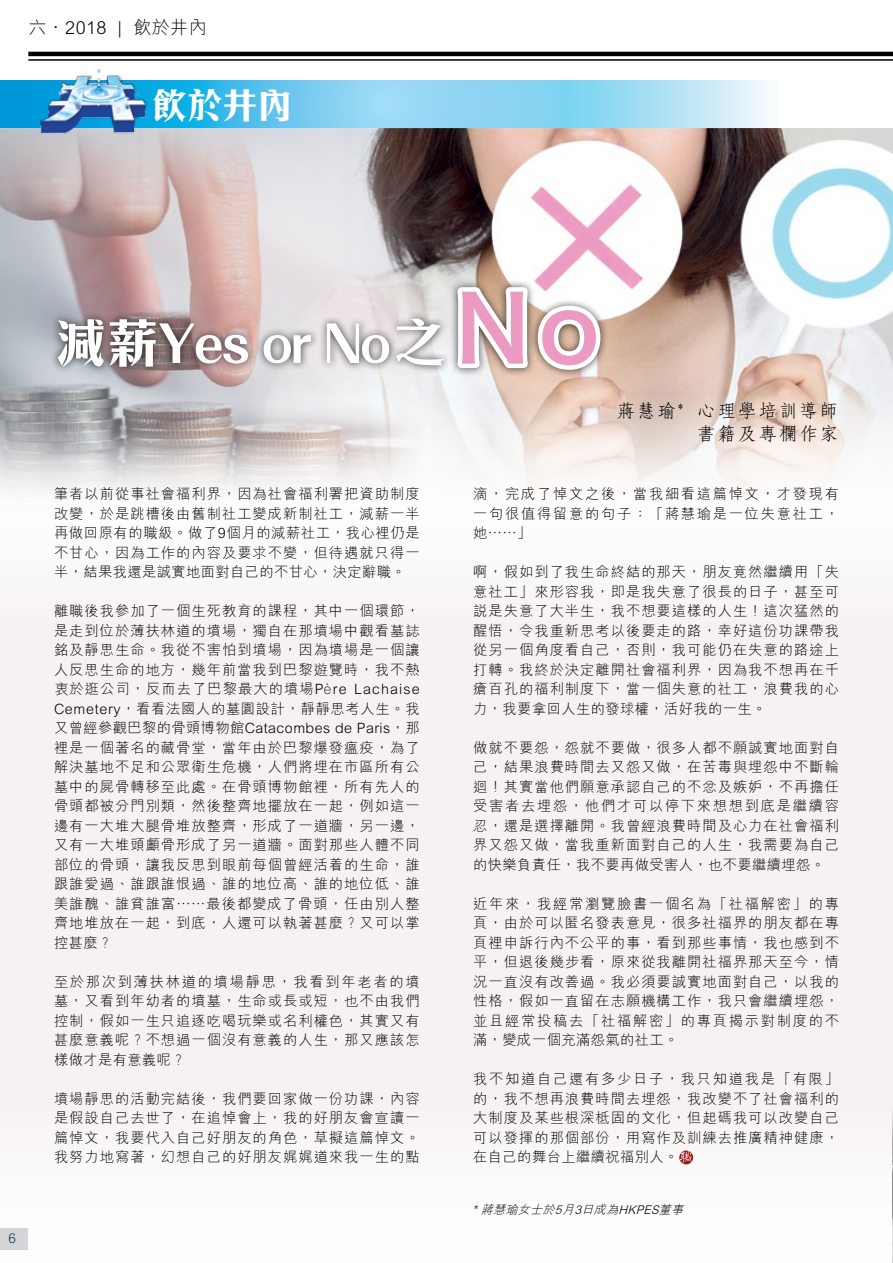
<style>
.page{position:relative;width:893px;height:1263px;background:#fff}
.page>*{position:absolute;margin:0;border:0;box-sizing:border-box;transform-origin:0 0}
.t1{font:700 52.95px "C Hei 3 HK";letter-spacing:-.03em;color:#fff}
.t2{font:700 36px "C Hei 3 HK";color:#fff}
.t3{font:300 19.5px/23.4px "C Fang Song HK";letter-spacing:.05em;color:#000;text-align:right}
.t4{font:300 18px "M Hei HK";letter-spacing:.025em;color:#000}
.t5{font:300 14.25px/19.5px "M Hei HK";letter-spacing:.07em;color:#000;text-align:justify}
.t6{font:300 13.5px "M Hei HK";color:#033c57}
.t7{font:italic 300 12px "M Hei HK";color:#000}
.s1{font-family:"Hiragino Sans W6";font-weight:400;font-size:90.45px;color:#eb9ac1}
</style>
<div class="page">
<img style="left:427px;top:129px;width:466px;height:328px">
<img style="left:0;top:128px;width:427px;height:329px">
<div style="left:0;top:457px;width:893px;height:806px;background:#f6f2f1"></div>
<hr style="left:28px;top:52px;width:865px;height:4px;background:#000">
<hr style="left:28px;top:59px;width:865px;height:2px;background:#000">
<div style="left:0;top:1227px;width:28px;height:22px;background:#d3d5d6"></div>
<svg style="left:0;top:80px;width:768px;height:48px;background:#7ecff0"></svg>
<img style="left:36px;top:68px;width:121px;height:75px">
<svg style="left:680px;top:1150px;width:13px;height:14px"></svg>
<div style="left:50px;top:310px;width:401px;height:65px;background:#000;opacity:.75"></div>
<div style="left:449px;top:279px;width:160px;height:99px;background:#000;opacity:.75"></div>
<svg style="left:451px;top:264px;width:154px;height:126px"></svg>
<p class="t4" style="left:28px;top:15px;width:180px">六．2018 | 飲於井內</p>
<h2 class="t2" style="left:152px;top:78px;width:143px">飲於井內</h2>
<p class="t6" style="left:9px;top:1228px;width:9px">6</p>
<h1 class="t1" style="left:55px;top:303px;width:546px">減薪Yes or No之 <span class="s1">No</span></h1>
<h3 class="t3" style="left:616px;top:398px;width:224px">蔣慧瑜* 心理學培訓導師書籍及專欄作家</h3>
<p class="t5" style="left:54px;top:484px;width:367px">筆者以前從事社會福利界，因為社會福利署把資助制度改變，於是跳槽後由舊制社工變成新制社工，減薪一半再做回原有的職級。做了9個月的減薪社工，我心裡仍是不甘心，因為工作的內容及要求不變，但待遇就只得一半，結果我還是誠實地面對自己的不甘心，決定辭職。</p>
<p class="t5" style="left:54px;top:601px;width:367px">離職後我參加了一個生死教育的課程，其中一個環節，是走到位於薄扶林道的墳場，獨自在那墳場中觀看墓誌銘及靜思生命。我從不害怕到墳場，因為墳場是一個讓人反思生命的地方，幾年前當我到巴黎遊覽時，我不熱衷於逛公司，反而去了巴黎最大的墳場Père Lachaise Cemetery，看看法國人的墓園設計，靜靜思考人生。我又曾經參觀巴黎的骨頭博物館Catacombes de Paris，那裡是一個著名的藏骨堂，當年由於巴黎爆發瘟疫，為了解決墓地不足和公眾衛生危機，人們將埋在市區所有公墓中的屍骨轉移至此處。在骨頭博物館裡，所有先人的骨頭都被分門別類，然後整齊地擺放在一起，例如這一邊有一大堆大腿骨堆放整齊，形成了一道牆，另一邊，又有一大堆頭顱骨形成了另一道牆。面對那些人體不同部位的骨頭，讓我反思到眼前每個曾經活着的生命，誰跟誰愛過、誰跟誰恨過、誰的地位高、誰的地位低、誰美誰醜、誰貧誰富……最後都變成了骨頭，任由別人整齊地堆放在一起，到底，人還可以執著甚麼？又可以掌控甚麼？</p>
<p class="t5" style="left:54px;top:971px;width:367px">至於那次到薄扶林道的墳場靜思，我看到年老者的墳墓，又看到年幼者的墳墓，生命或長或短，也不由我們控制，假如一生只追逐吃喝玩樂或名利權色，其實又有甚麼意義呢？不想過一個沒有意義的人生，那又應該怎樣做才是有意義呢？</p>
<p class="t5" style="left:54px;top:1088px;width:367px">墳場靜思的活動完結後，我們要回家做一份功課，內容是假設自己去世了，在追悼會上，我的好朋友會宣讀一篇悼文，我要代入自己好朋友的角色，草擬這篇悼文。我努力地寫著，幻想自己的好朋友娓娓道來我一生的點</p>
<p class="t5" style="left:473px;top:484px;width:367px">滴，完成了悼文之後，當我細看這篇悼文，才發現有一句很值得留意的句子：「蔣慧瑜是一位失意社工，她……」</p>
<p class="t5" style="left:473px;top:561px;width:367px">啊，假如到了我生命終結的那天，朋友竟然繼續用「失意社工」來形容我，即是我失意了很長的日子，甚至可說是失意了大半生，我不想要這樣的人生！這次猛然的醒悟，令我重新思考以後要走的路，幸好這份功課帶我從另一個角度看自己，否則，我可能仍在失意的路途上打轉。我終於決定離開社會福利界，因為我不想再在千瘡百孔的福利制度下，當一個失意的社工，浪費我的心力，我要拿回人生的發球權，活好我的一生。</p>
<p class="t5" style="left:473px;top:737px;width:367px">做就不要怨，怨就不要做，很多人都不願誠實地面對自己，結果浪費時間去又怨又做，在苦毒與埋怨中不斷輪迴！其實當他們願意承認自己的不忿及嫉妒，不再擔任受害者去埋怨，他們才可以停下來想想到底是繼續容忍，還是選擇離開。我曾經浪費時間及心力在社會福利界又怨又做，當我重新面對自己的人生，我需要為自己的快樂負責任，我不要再做受害人，也不要繼續埋怨。</p>
<p class="t5" style="left:473px;top:893px;width:367px">近年來，我經常瀏覽臉書一個名為「社福解密」的專頁，由於可以匿名發表意見，很多社福界的朋友都在專頁裡申訴行內不公平的事，看到那些事情，我也感到不平，但退後幾步看，原來從我離開社福界那天至今，情況一直沒有改善過。我必須要誠實地面對自己，以我的性格，假如一直留在志願機構工作，我只會繼續埋怨，並且經常投稿去「社福解密」的專頁揭示對制度的不滿，變成一個充滿怨氣的社工。</p>
<p class="t5" style="left:473px;top:1068px;width:367px">我不知道自己還有多少日子，我只知道我是「有限」的，我不想再浪費時間去埋怨，我改變不了社會福利的大制度及某些根深柢固的文化，但起碼我可以改變自己可以發揮的那個部份，用寫作及訓練去推廣精神健康，在自己的舞台上繼續祝福別人。</p>
<p class="t7" style="left:472px;top:1201px;width:217px">*蔣慧瑜女士於5月3日成為HKPES董事</p>
</div>
